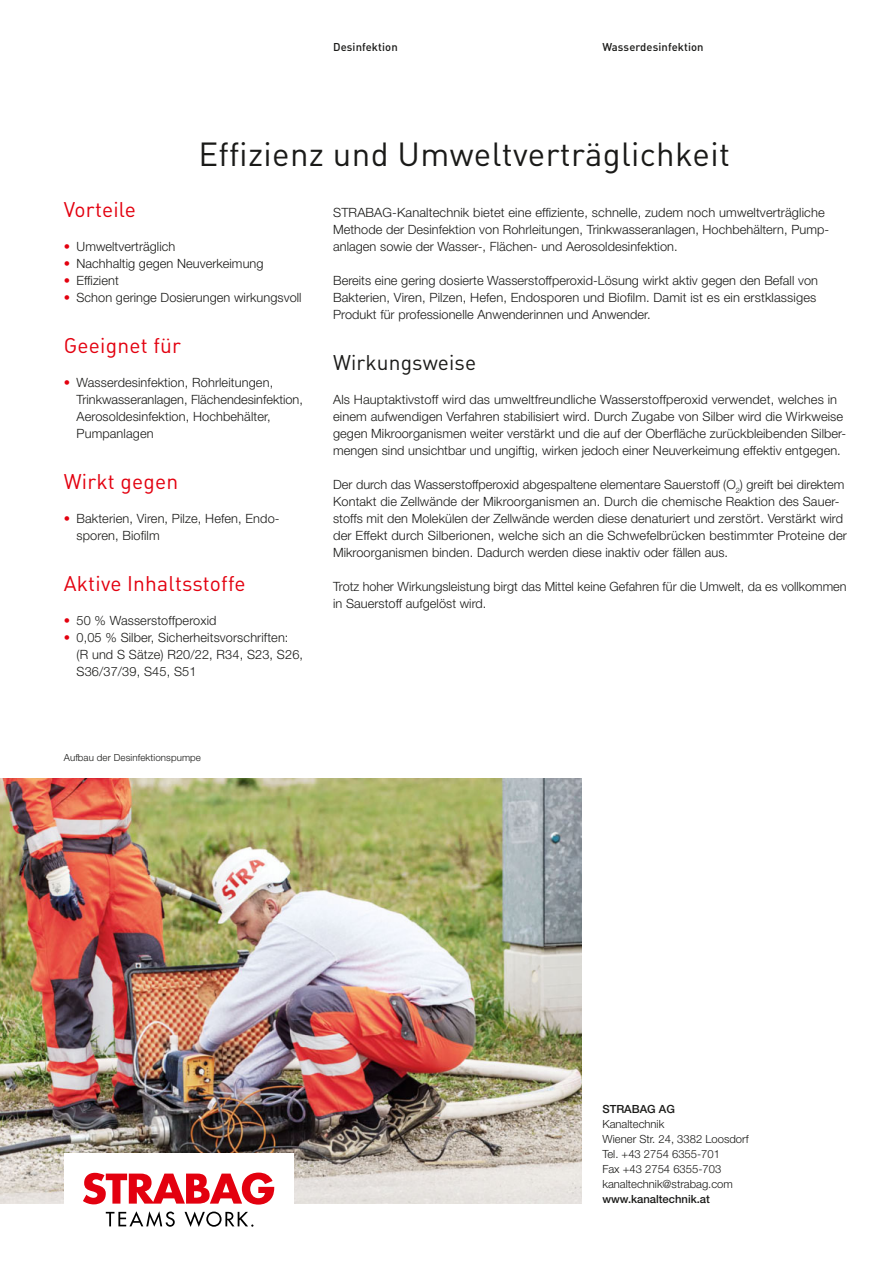
<style>
.page{position:relative;width:893px;height:1263px;background:#fff}
.page>*{position:absolute;margin:0;border:0;box-sizing:border-box;transform-origin:0 0}
.t1{font:33px "DIN Pro";letter-spacing:.01em;color:#1a1a18}
.t2{font:21px "DIN Pro";letter-spacing:.01em;color:#e3000f}
.t3{font:21px "DIN Pro";letter-spacing:.005em;color:#1a1a18}
.t4{font:300 12.75px/17px "Helvetica Neue LT Pro";letter-spacing:.005em;color:#1a1a18}
.t5{font:300 11.25px/15px "Helvetica Neue LT Pro";color:#1a1a18}
.t6{font:500 11.25px "DIN Pro";letter-spacing:.01em;color:#1a1a18}
.t7{font:500 11.25px "Helvetica Neue LT Pro";color:#1a1a18}
.t8{font:300 9.75px "Helvetica Neue LT Pro";letter-spacing:.01em;color:#1a1a18}
.s1{color:#e3000f}
</style>
<div class="page">
<img style="left:0;top:778px;width:581px;height:425px">
<div style="left:64px;top:1153px;width:229px;height:93px;background:#fff"></div>
<svg style="left:83px;top:1172px;width:191px;height:32px"></svg>
<svg style="left:106px;top:1211px;width:147px;height:16px"></svg>
<p class="t6" style="left:333px;top:39px;width:66px">Desinfektion</p>
<p class="t6" style="left:602px;top:39px;width:103px">Wasserdesinfektion</p>
<h1 class="t1" style="left:198px;top:131px;width:533px">Effizienz und Umweltverträglichkeit</h1>
<h2 class="t2" style="left:64px;top:195px;width:74px">Vorteile</h2>
<p class="t4" style="left:64px;top:238px;width:113px"><span class="s1">•</span> Umweltverträglich</p>
<p class="t4" style="left:64px;top:255px;width:201px"><span class="s1">•</span> Nachhaltig gegen Neuverkeimung</p>
<p class="t4" style="left:64px;top:272px;width:56px"><span class="s1">•</span> Effizient</p>
<p class="t4" style="left:64px;top:289px;width:239px"><span class="s1">•</span> Schon geringe Dosierungen wirkungsvoll</p>
<h2 class="t2" style="left:64px;top:331px;width:119px">Geeignet für</h2>
<p class="t4" style="left:77px;top:374px;width:228px;text-indent:-13px"><span class="s1">•</span> Wasserdesinfektion, Rohrleitungen, Trinkwasseranlagen, Flächendesinfektion, Aerosoldesinfektion, Hochbehälter, Pumpanlagen</p>
<h2 class="t2" style="left:64px;top:467px;width:116px">Wirkt gegen</h2>
<p class="t4" style="left:77px;top:510px;width:205px;text-indent:-13px"><span class="s1">•</span> Bakterien, Viren, Pilze, Hefen, Endo&shy;sporen, Biofilm</p>
<h2 class="t2" style="left:64px;top:569px;width:183px">Aktive Inhaltsstoffe</h2>
<p class="t4" style="left:64px;top:612px;width:154px"><span class="s1">•</span> 50 % Wasserstoffperoxid</p>
<p class="t4" style="left:77px;top:629px;width:228px;text-indent:-13px"><span class="s1">•</span> 0,05 % Silber, Sicherheitsvorschriften: (R und S Sätze) R20/22, R34, S23, S26,<br>S36/37/39, S45, S51</p>
<p class="t8" style="left:64px;top:752px;width:139px">Aufbau der Desinfektionspumpe</p>
<p class="t4" style="left:333px;top:204px;width:498px">STRABAG-Kanaltechnik bietet eine effiziente, schnelle, zudem noch umweltverträgliche<br>Methode der Desinfektion von Rohrleitungen, Trinkwasseranlagen, Hochbehältern, Pump&shy;anlagen sowie der Wasser-, Flächen- und Aerosoldesinfektion.</p>
<p class="t4" style="left:333px;top:272px;width:486px">Bereits eine gering dosierte Wasserstoffperoxid-Lösung wirkt aktiv gegen den Befall von<br>Bakterien, Viren, Pilzen, Hefen, Endosporen und Biofilm. Damit ist es ein erstklassiges<br>Produkt für professionelle Anwenderinnen und Anwender.</p>
<h2 class="t3" style="left:333px;top:348px;width:145px">Wirkungsweise</h2>
<p class="t4" style="left:333px;top:391px;width:515px">Als Hauptaktivstoff wird das umweltfreundliche Wasserstoffperoxid verwendet, welches in einem aufwendigen Verfahren stabilisiert wird. Durch Zugabe von Silber wird die Wirkweise gegen Mikroorganismen weiter verstärkt und die auf der Oberfläche zurückbleibenden Silber&shy;mengen sind unsichtbar und ungiftig, wirken jedoch einer Neuverkeimung effektiv entgegen.</p>
<p class="t4" style="left:333px;top:476px;width:515px">Der durch das Wasserstoffperoxid abgespaltene elementare Sauerstoff (O<sub>2</sub>) greift bei direktem Kontakt die Zellwände der Mikroorganismen an. Durch die chemische Reaktion des Sauer&shy;stoffs mit den Molekülen der Zellwände werden diese denaturiert und zerstört. Verstärkt wird der Effekt durch Silberionen, welche sich an die Schwefelbrücken bestimmter Proteine der Mikroorganismen binden. Dadurch werden diese inaktiv oder fällen aus.</p>
<p class="t4" style="left:333px;top:578px;width:515px">Trotz hoher Wirkungsleistung birgt das Mittel keine Gefahren für die Umwelt, da es vollkommen in Sauerstoff aufgelöst wird.</p>
<p class="t7" style="left:602px;top:1103px;width:74px">STRABAG AG</p>
<p class="t5" style="left:602px;top:1117px;width:148px">Kanaltechnik<br>Wiener Str. 24, 3382 Loosdorf<br>Tel. +43 2754 6355-701<br>Fax +43 2754 6355-703 kanaltechnik@strabag.com</p>
<p class="t7" style="left:602px;top:1193px;width:109px">www.kanaltechnik.at</p>
</div>
